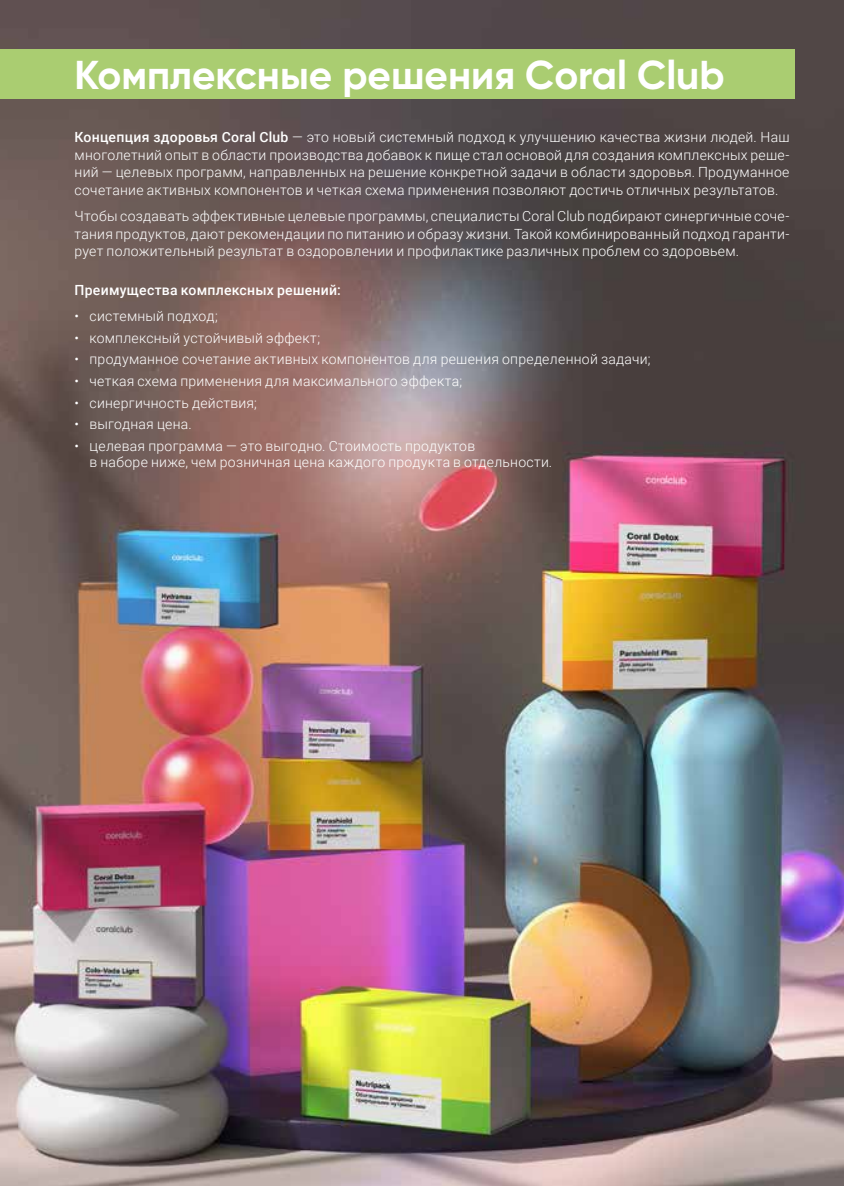
<style>
.page{position:relative;width:844px;height:1186px;background:#fff}
.page>*{position:absolute;margin:0;border:0;box-sizing:border-box;transform-origin:0 0}
.t1{font:700 40.25px "Gilroy";color:#fff}
.t2{font:300 14px/17.5px "Roboto";letter-spacing:.02em;color:#fff;text-align:justify}
.t3{font:500 14px "Roboto";letter-spacing:.015em;color:#fff}
.s1{font-weight:500}
</style>
<div class="page">
<img style="left:0;top:0;width:843px;height:1186px">
<div style="left:0;top:49px;width:794px;height:49px;background:#aacd71"></div>
<h1 class="t1" style="left:74px;top:49px;width:651px">Комплексные решения Coral Club</h1>
<p class="t2" style="left:75px;top:128px;width:716px"><span class="s1">Концепция здоровья Coral Club</span> — это новый системный подход к улучшению качества жизни людей. Наш многолетний опыт в области производства добавок к пище стал основой для создания комплексных реше&shy;ний — целевых программ, направленных на решение конкретной задачи в области здоровья. Продуманное сочетание активных компонентов и четкая схема применения позволяют достичь отличных результатов.</p>
<p class="t2" style="left:75px;top:207px;width:716px">Чтобы создавать эффективные целевые программы, специалисты Coral Club подбирают синергичные соче&shy;тания продуктов, дают рекомендации по питанию и образу жизни. Такой комбинированный подход гаранти&shy;рует положительный результат в оздоровлении и профилактике различных проблем со здоровьем.</p>
<p class="t3" style="left:75px;top:280px;width:268px">Преимущества комплексных решений:</p>
<p class="t2" style="left:75px;top:307px;width:145px">• системный подход;</p>
<p class="t2" style="left:75px;top:328px;width:247px">• комплексный устойчивый эффект;</p>
<p class="t2" style="left:75px;top:350px;width:577px">• продуманное сочетание активных компонентов для решения определенной задачи;</p>
<p class="t2" style="left:75px;top:372px;width:389px">• четкая схема применения для максимального эффекта;</p>
<p class="t2" style="left:75px;top:393px;width:184px">• синергичность действия;</p>
<p class="t2" style="left:75px;top:415px;width:119px">• выгодная цена.</p>
<p class="t2" style="left:89px;top:437px;width:464px;line-height:16.6px;text-indent:-15px">• Целевая программа — это выгодно. Стоимость продуктов<br>в наборе ниже, чем розничная цена каждого продукта в отдельности.</p>
</div>
